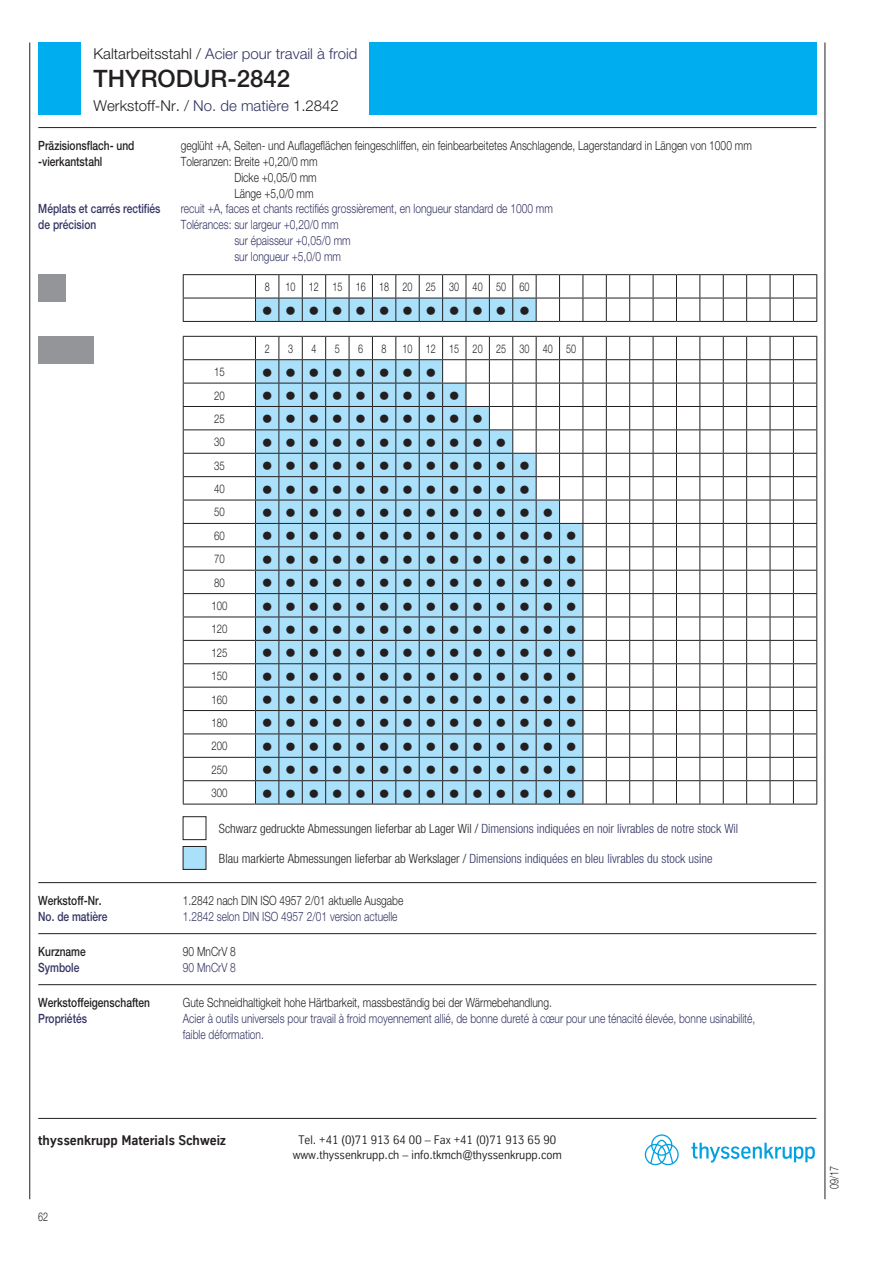
<style>
.page{position:relative;width:893px;height:1263px;background:#fff}
.page>*{position:absolute;margin:0;border:0;box-sizing:border-box;transform-origin:0 0}
.t1{font:500 24px "Helvetica Neue";color:#231f20}
.t2{font:300 condensed 23.25px "Helvetica Neue";color:#231f20}
.t3{font:300 15px "Helvetica Neue";color:#343464}
.t4{font:300 15px "Helvetica Neue";color:#231f20}
.t5{font:700 13.5px "TK Type";color:#231f20}
.t6{font:300 12.75px/15.8px "Helvetica Neue";color:#343464;scale:.8 1}
.t7{font:300 12.75px/15.8px "Helvetica Neue";color:#231f20;text-align:justify;scale:.8 1}
.t8{font:300 condensed 12.75px "Helvetica Neue";color:#343464}
.t9{font:300 condensed 12.75px "Helvetica Neue";color:#231f20}
.t10{font:500 12.75px "Helvetica Neue";color:#231f20;scale:.8 1}
.t11{font:500 12.75px "Helvetica Neue";color:#343464;scale:.8 1}
.t12{font:12px/15px "TK Type";color:#231f20;text-align:center}
.t13{font:300 12px "Helvetica Neue";color:#231f20;scale:.75 1}
.t14{font:300 12px "Helvetica Neue";color:#231f20;scale:.8 1}
.s1{color:#231f20}
.s2{color:#343464}
</style>
<div class="page">
<hr style="left:29px;top:43px;width:1px;height:1156px;background:#231f20">
<hr style="left:825px;top:43px;width:1px;height:1156px;background:#231f20">
<hr style="left:38px;top:1118px;width:778px;height:1px;background:#231f20">
<hr style="left:38px;top:127px;width:778px;height:1px;background:#231f20">
<div style="left:38px;top:43px;width:43px;height:72px;background:#00aeef"></div>
<svg style="left:645px;top:1134px;width:34px;height:31px"></svg>
<svg style="left:691px;top:1143px;width:124px;height:19px"></svg>
<div style="left:38px;top:336px;width:56px;height:28px;background:#939598"></div>
<div style="left:38px;top:274px;width:28px;height:28px;background:#939598"></div>
<hr style="left:183px;top:274px;width:72px;height:1px;background:#231f20">
<hr style="left:183px;top:298px;width:72px;height:1px;background:#231f20">
<svg style="left:183px;top:275px;width:1px;height:46px"></svg>
<hr style="left:183px;top:321px;width:72px;height:1px;background:#231f20">
<svg style="left:255px;top:274px;width:562px;height:48px"></svg>
<hr style="left:183px;top:336px;width:72px;height:1px;background:#231f20">
<hr style="left:183px;top:359px;width:72px;height:1px;background:#231f20">
<hr style="left:183px;top:383px;width:72px;height:1px;background:#231f20">
<hr style="left:183px;top:406px;width:72px;height:1px;background:#231f20">
<hr style="left:183px;top:429px;width:72px;height:1px;background:#231f20">
<hr style="left:183px;top:453px;width:72px;height:1px;background:#231f20">
<hr style="left:183px;top:476px;width:72px;height:1px;background:#231f20">
<hr style="left:183px;top:500px;width:72px;height:1px;background:#231f20">
<hr style="left:183px;top:523px;width:72px;height:1px;background:#231f20">
<hr style="left:183px;top:546px;width:72px;height:1px;background:#231f20">
<hr style="left:183px;top:570px;width:72px;height:1px;background:#231f20">
<hr style="left:183px;top:593px;width:72px;height:1px;background:#231f20">
<hr style="left:183px;top:617px;width:72px;height:1px;background:#231f20">
<hr style="left:183px;top:640px;width:72px;height:1px;background:#231f20">
<hr style="left:183px;top:663px;width:72px;height:1px;background:#231f20">
<hr style="left:183px;top:687px;width:72px;height:1px;background:#231f20">
<hr style="left:183px;top:710px;width:72px;height:1px;background:#231f20">
<hr style="left:183px;top:733px;width:72px;height:1px;background:#231f20">
<hr style="left:183px;top:757px;width:72px;height:1px;background:#231f20">
<hr style="left:183px;top:780px;width:72px;height:1px;background:#231f20">
<svg style="left:183px;top:337px;width:1px;height:467px"></svg>
<hr style="left:183px;top:804px;width:72px;height:1px;background:#231f20">
<svg style="left:255px;top:336px;width:562px;height:469px"></svg>
<div style="left:183px;top:816px;width:23px;height:24px;border:1px solid #231f20"></div>
<div style="left:183px;top:846px;width:23px;height:23px;background:#aae0f9"></div>
<div style="left:183px;top:846px;width:23px;height:24px;border:1px solid #231f20"></div>
<div style="left:369px;top:43px;width:447px;height:72px;background:#00aeef"></div>
<hr style="left:38px;top:933px;width:778px;height:1px;background:#231f20">
<hr style="left:38px;top:984px;width:778px;height:1px;background:#231f20">
<hr style="left:38px;top:882px;width:778px;height:1px;background:#231f20">
<p class="t3" style="left:94px;top:44px;width:265px"><span class="s1">Kaltarbeitsstahl /</span> Acier pour travail à froid</p>
<h1 class="t1" style="left:94px;top:64px;width:198px">THYRODUR-2842</h1>
<p class="t4" style="left:94px;top:97px;width:247px">Werkstoff-Nr. / <span class="s2">No. de matière</span> 1.2842</p>
<p class="t10" style="left:38px;top:138px;width:122px">Präzisionsflach- und</p>
<p class="t7" style="left:181px;top:138px;width:715px">geglüht +A, Seiten- und Auflageflächen feingeschliffen, ein feinbearbeitetes Anschlagende, Lagerstandard in Längen von 1000 mm</p>
<p class="t10" style="left:38px;top:154px;width:82px">-vierkantstahl</p>
<p class="t7" style="left:234px;top:153px;width:106px;text-indent:-54px">Toleranzen: Breite +0,20/0 mm Dicke +0,05/0 mm Länge +5,0/0 mm</p>
<p class="t11" style="left:38px;top:201px;width:154px">Méplats et carrés rectifiés</p>
<p class="t6" style="left:181px;top:201px;width:467px">recuit +A, faces et chants rectifiés grossièrement, en longueur standard de 1000 mm</p>
<p class="t11" style="left:38px;top:217px;width:74px">de précision</p>
<p class="t6" style="left:234px;top:216px;width:147px;text-indent:-54px">Tolérances: sur largeur +0,20/0 mm sur épaisseur +0,05/0 mm sur longueur +5,0/0 mm</p>
<p class="t13" style="left:265px;top:279px;width:8px">8</p>
<p class="t13" style="left:286px;top:279px;width:327px">10 12 15 16 18 20 25 30 40 50 60</p>
<h2 class="t2" style="left:261px;top:297px;width:270px">••••••••••••</h2>
<p class="t13" style="left:265px;top:341px;width:8px">2</p>
<p class="t13" style="left:288px;top:341px;width:8px">3</p>
<p class="t13" style="left:311px;top:341px;width:8px">4</p>
<p class="t13" style="left:335px;top:341px;width:8px">5</p>
<p class="t13" style="left:358px;top:341px;width:8px">6</p>
<p class="t13" style="left:382px;top:341px;width:8px">8</p>
<p class="t13" style="left:402px;top:341px;width:233px">10 12 15 20 25 30 40 50</p>
<p class="t14" style="left:214px;top:364px;width:15px">15</p>
<h2 class="t2" style="left:261px;top:359px;width:177px">••••••••</h2>
<p class="t14" style="left:214px;top:388px;width:15px">20</p>
<h2 class="t2" style="left:261px;top:382px;width:200px">•••••••••</h2>
<p class="t14" style="left:214px;top:411px;width:15px">25</p>
<h2 class="t2" style="left:261px;top:406px;width:224px">••••••••••</h2>
<p class="t14" style="left:214px;top:435px;width:15px">30</p>
<h2 class="t2" style="left:261px;top:429px;width:247px">•••••••••••</h2>
<p class="t14" style="left:214px;top:458px;width:15px">35</p>
<h2 class="t2" style="left:261px;top:453px;width:270px">••••••••••••</h2>
<p class="t14" style="left:214px;top:481px;width:15px">40</p>
<h2 class="t2" style="left:261px;top:476px;width:270px">••••••••••••</h2>
<p class="t14" style="left:214px;top:505px;width:15px">50</p>
<h2 class="t2" style="left:261px;top:499px;width:294px">•••••••••••••</h2>
<p class="t14" style="left:214px;top:528px;width:15px">60</p>
<h2 class="t2" style="left:261px;top:523px;width:317px">••••••••••••••</h2>
<p class="t14" style="left:214px;top:552px;width:15px">70</p>
<h2 class="t2" style="left:261px;top:546px;width:317px">••••••••••••••</h2>
<p class="t14" style="left:214px;top:575px;width:15px">80</p>
<h2 class="t2" style="left:261px;top:570px;width:317px">••••••••••••••</h2>
<p class="t14" style="left:211px;top:598px;width:22px">100</p>
<h2 class="t2" style="left:261px;top:593px;width:317px">••••••••••••••</h2>
<p class="t14" style="left:211px;top:622px;width:22px">120</p>
<h2 class="t2" style="left:261px;top:616px;width:317px">••••••••••••••</h2>
<p class="t14" style="left:211px;top:645px;width:22px">125</p>
<h2 class="t2" style="left:261px;top:640px;width:317px">••••••••••••••</h2>
<p class="t14" style="left:211px;top:668px;width:22px">150</p>
<h2 class="t2" style="left:261px;top:663px;width:317px">••••••••••••••</h2>
<p class="t14" style="left:211px;top:692px;width:22px">160</p>
<h2 class="t2" style="left:261px;top:686px;width:317px">••••••••••••••</h2>
<p class="t14" style="left:211px;top:715px;width:22px">180</p>
<h2 class="t2" style="left:261px;top:710px;width:317px">••••••••••••••</h2>
<p class="t14" style="left:211px;top:739px;width:22px">200</p>
<h2 class="t2" style="left:261px;top:733px;width:317px">••••••••••••••</h2>
<p class="t14" style="left:211px;top:762px;width:22px">250</p>
<h2 class="t2" style="left:261px;top:757px;width:317px">••••••••••••••</h2>
<p class="t14" style="left:211px;top:785px;width:22px">300</p>
<h2 class="t2" style="left:261px;top:780px;width:317px">••••••••••••••</h2>
<p class="t8" style="left:219px;top:821px;width:521px"><span class="s1">Schwarz gedruckte Abmessungen lieferbar ab Lager Wil /</span> Dimensions indiquées en noir livrables de notre stock Wil</p>
<p class="t9" style="left:219px;top:851px;width:495px">Blau markierte Abmessungen lieferbar ab Werkslager / <span class="s2">Dimensions indiquées en bleu livrables du stock usine</span></p>
<p class="t10" style="left:38px;top:893px;width:81px">Werkstoff-Nr.</p>
<p class="t11" style="left:38px;top:909px;width:88px">No. de matière</p>
<p class="t7" style="left:183px;top:892px;width:277px">1.2842 nach DIN ISO 4957 2/01 aktuelle Ausgabe</p>
<p class="t6" style="left:183px;top:908px;width:270px">1.2842 selon DIN ISO 4957 2/01 version actuelle</p>
<p class="t10" style="left:38px;top:944px;width:61px">Kurzname</p>
<p class="t7" style="left:183px;top:943px;width:68px">90 MnCrV 8</p>
<p class="t11" style="left:38px;top:960px;width:53px">Symbole</p>
<p class="t6" style="left:183px;top:959px;width:68px">90 MnCrV 8</p>
<p class="t10" style="left:38px;top:995px;width:141px">Werkstoffeigenschaften</p>
<p class="t7" style="left:183px;top:994px;width:463px">Gute Schneidhaltigkeit hohe Härtbarkeit, massbeständig bei der Wärmebehandlung.</p>
<p class="t11" style="left:38px;top:1011px;width:62px">Propriétés</p>
<p class="t6" style="left:183px;top:1010px;width:717px">Acier à outils universels pour travail à froid moyennement allié, de bonne dureté à cœur pour une ténacité élevée, bonne usinabilité, faible déformation.</p>
<p class="t5" style="left:38px;top:1133px;width:189px">thyssenkrupp Materials Schweiz</p>
<p class="t13" style="left:38px;top:1210px;width:15px">62</p>
<p class="t12" style="left:293px;top:1133px;width:271px">Tel. +41 (0)71 913 64 00 – Fax +41 (0)71 913 65 90 www.thyssenkrupp.ch – info.tkmch@thyssenkrupp.com</p>
<p class="t13" style="left:827px;top:1189px;width:32px;rotate:-90deg">09/17</p>
</div>
